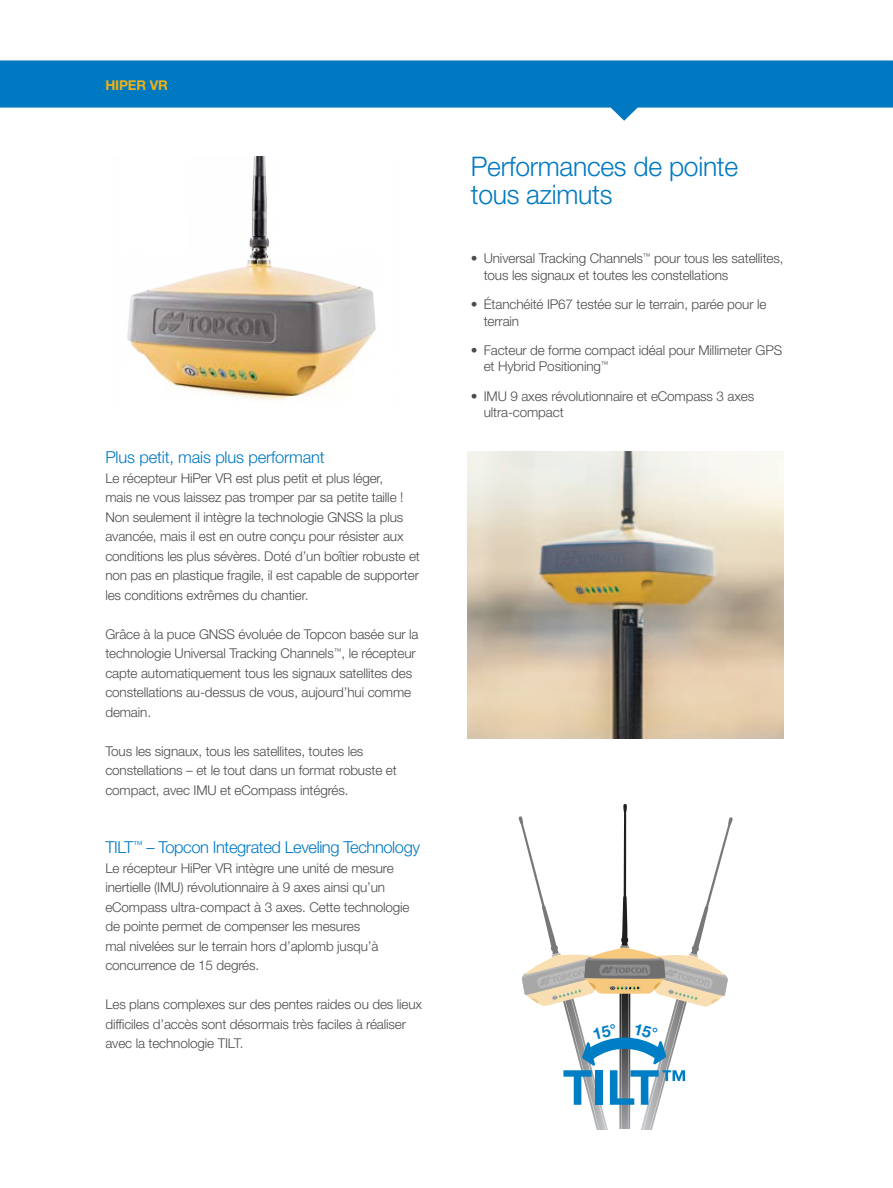
<style>
.page{position:relative;width:893px;height:1188px;background:#fff}
.page>*{position:absolute;margin:0;border:0;box-sizing:border-box;transform-origin:0 0}
.t1{font:300 27px/28.5px "Helvetica Neue LT Std";letter-spacing:-.01em;color:#0079c2}
.t2{font:300 16.5px "Helvetica Neue LT Std";letter-spacing:-.025em;color:#0079c2}
.t3{font:300 13.5px/19.5px "Helvetica Neue LT Std";letter-spacing:-.01em;color:#4b4c4d}
.t4{font:700 13.5px "Helvetica Neue LT Std";letter-spacing:-.01em;color:#efb211}
</style>
<div class="page">
<svg style="left:0;top:60px;width:893px;height:61px;fill:#0079c2"></svg>
<img style="left:127px;top:157px;width:249px;height:243px">
<img style="left:467px;top:451px;width:317px;height:288px">
<svg style="left:519px;top:804px;width:214px;height:325px"></svg>
<p class="t4" style="left:105px;top:77px;width:64px">HIPER VR</p>
<p class="t2" style="left:105px;top:447px;width:221px">Plus petit, mais plus performant</p>
<p class="t3" style="left:105px;top:468px;width:316px">Le récepteur HiPer VR est plus petit et plus léger,<br>mais ne vous laissez pas tromper par sa petite taille !<br>Non seulement il intègre la technologie GNSS la plus avancée, mais il est en outre conçu pour résister aux conditions les plus sévères. Doté d’un boîtier robuste et non pas en plastique fragile, il est capable de supporter les conditions extrêmes du chantier.</p>
<p class="t3" style="left:105px;top:624px;width:315px">Grâce à la puce GNSS évoluée de Topcon basée sur la technologie Universal Tracking Channels<sup>™</sup>, le récepteur capte automatiquement tous les signaux satellites des constellations au-dessus de vous, aujourd’hui comme demain.</p>
<p class="t3" style="left:105px;top:741px;width:293px">Tous les signaux, tous les satellites, toutes les constellations – et le tout dans un format robuste et compact, avec IMU et eCompass intégrés.</p>
<p class="t2" style="left:105px;top:837px;width:316px">TILT<sup>™</sup> – Topcon Integrated Leveling Technology</p>
<p class="t3" style="left:105px;top:858px;width:306px">Le récepteur HiPer VR intègre une unité de mesure inertielle (IMU) révolutionnaire à 9 axes ainsi qu’un eCompass ultra-compact à 3 axes. Cette technologie de pointe permet de compenser les mesures<br>mal nivelées sur le terrain hors d’aplomb jusqu’à concurrence de 15 degrés.</p>
<p class="t3" style="left:105px;top:994px;width:318px">Les plans complexes sur des pentes raides ou des lieux difficiles d’accès sont désormais très faciles à réaliser avec la technologie TILT.</p>
<h1 class="t1" style="left:471px;top:151px;width:269px">Performances de pointe tous azimuts</h1>
<p class="t3" style="left:484px;top:250px;width:301px;line-height:16.5px;text-indent:-13px">• Universal Tracking Channels<sup>™</sup> pour tous les satellites, tous les signaux et toutes les constellations</p>
<p class="t3" style="left:484px;top:296px;width:284px;line-height:16.5px;text-indent:-13px">• Étanchéité IP67 testée sur le terrain, parée pour le terrain</p>
<p class="t3" style="left:484px;top:342px;width:300px;line-height:16.5px;text-indent:-13px">• Facteur de forme compact idéal pour Millimeter GPS et Hybrid Positioning<sup>™</sup></p>
<p class="t3" style="left:484px;top:387px;width:272px;line-height:16.5px;text-indent:-13px">• IMU 9 axes révolutionnaire et eCompass 3 axes ultra-compact</p>
</div>
